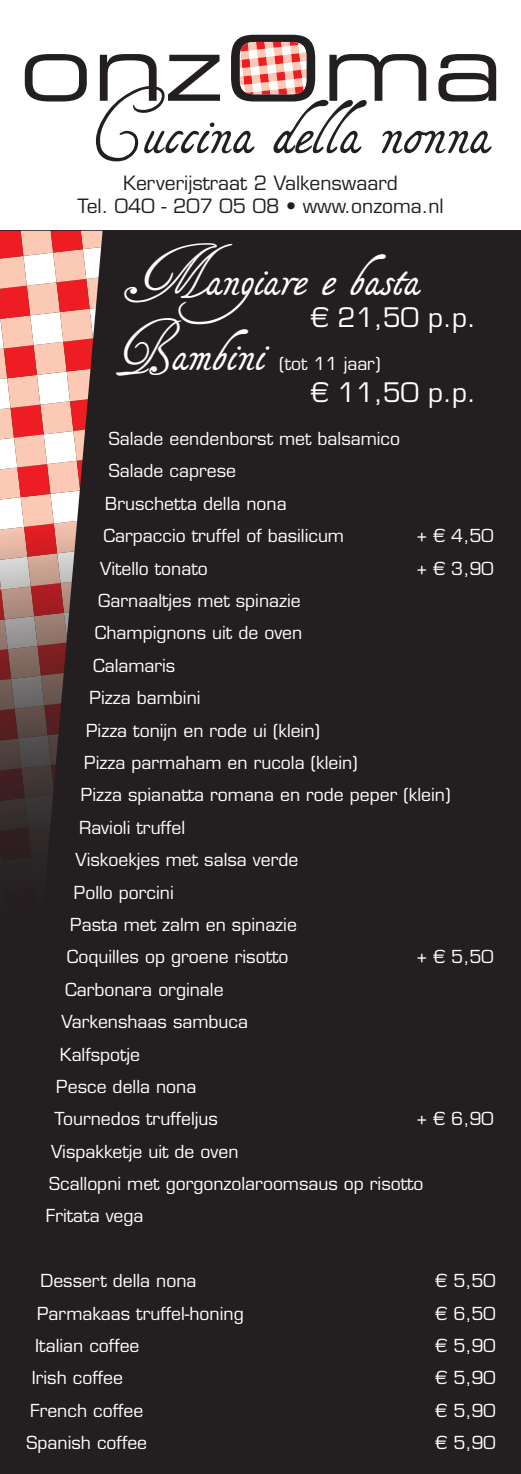
<style>
.page{position:relative;width:521px;height:1474px;background:#fff}
.page>*{position:absolute;margin:0;border:0;box-sizing:border-box;transform-origin:0 0}
.t1{font:40.25px "Tagettes";color:#fff}
.t2{font:26.25px "Eurostile LT Std";color:#fff}
.t3{font:19.25px/23.1px "Eurostile LT Std";color:#231f20;text-align:center}
.t4{font:17.5px/32.4px "Eurostile LT Std";color:#fff}
</style>
<div class="page">
<div style="left:0;top:231px;width:521px;height:1242px;background:#231f20"></div>
<svg style="left:25px;top:54px;width:62px;height:47px"></svg>
<svg style="left:96px;top:35px;width:400px;height:126px"></svg>
<svg style="left:0;top:231px;width:103px;height:615px"></svg>
<p class="t3" style="left:77px;top:172px;width:368px">Kerverijstraat 2 Valkenswaard<br>Tel. 040 - 207 05 08 • www.onzoma.nl</p>
<h1 class="t1" style="left:121px;top:258px;width:302px">Mangiare e basta</h1>
<h2 class="t2" style="left:310px;top:301px;width:167px">€ 21,50 p.p.</h2>
<h1 class="t1" style="left:113px;top:333px;width:155px">Bambini</h1>
<p class="t4" style="left:279px;top:348px;width:103px">(tot 11 jaar)</p>
<h2 class="t2" style="left:310px;top:376px;width:167px">€ 11,50 p.p.</h2>
<p class="t4" style="left:109px;top:422px;width:293px">Salade eendenborst met balsamico</p>
<p class="t4" style="left:109px;top:455px;width:129px">Salade caprese</p>
<p class="t4" style="left:105px;top:487px;width:183px">Bruschetta della nona</p>
<p class="t4" style="left:104px;top:520px;width:242px">Carpaccio truffel of basilicum</p>
<p class="t4" style="left:417px;top:520px;width:78px">+ € 4,50</p>
<p class="t4" style="left:100px;top:552px;width:109px">Vitello tonato</p>
<p class="t4" style="left:417px;top:552px;width:78px">+ € 3,90</p>
<p class="t4" style="left:98px;top:584px;width:204px">Garnaaltjes met spinazie</p>
<p class="t4" style="left:95px;top:617px;width:209px">Champignons uit de oven</p>
<p class="t4" style="left:93px;top:649px;width:84px">Calamaris</p>
<p class="t4" style="left:90px;top:681px;width:113px">Pizza bambini</p>
<p class="t4" style="left:86px;top:714px;width:235px">Pizza tonijn en rode ui (klein)</p>
<p class="t4" style="left:84px;top:746px;width:275px">Pizza parmaham en rucola (klein)</p>
<p class="t4" style="left:81px;top:779px;width:371px">Pizza spianatta romana en rode peper (klein)</p>
<p class="t4" style="left:79px;top:811px;width:108px">Ravioli truffel</p>
<p class="t4" style="left:76px;top:843px;width:224px">Viskoekjes met salsa verde</p>
<p class="t4" style="left:74px;top:876px;width:102px">Pollo porcini</p>
<p class="t4" style="left:70px;top:908px;width:228px">Pasta met zalm en spinazie</p>
<p class="t4" style="left:67px;top:940px;width:223px">Coquilles op groene risotto</p>
<p class="t4" style="left:417px;top:940px;width:78px">+ € 5,50</p>
<p class="t4" style="left:65px;top:973px;width:160px">Carbonara orginale</p>
<p class="t4" style="left:62px;top:1005px;width:188px">Varkenshaas sambuca</p>
<p class="t4" style="left:60px;top:1038px;width:82px">Kalfspotje</p>
<p class="t4" style="left:56px;top:1070px;width:142px">Pesce della nona</p>
<p class="t4" style="left:55px;top:1102px;width:165px">Tournedos truffeljus</p>
<p class="t4" style="left:417px;top:1102px;width:78px">+ € 6,90</p>
<p class="t4" style="left:46px;top:1135px;width:379px;text-indent:5px">Vispakketje uit de oven<br>Scallopni met gorgonzolaroomsaus op risotto<br>Fritata vega</p>
<p class="t4" style="left:41px;top:1264px;width:157px">Dessert della nona</p>
<p class="t4" style="left:435px;top:1264px;width:62px">€ 5,50</p>
<p class="t4" style="left:37px;top:1297px;width:208px">Parmakaas truffel-honing</p>
<p class="t4" style="left:435px;top:1297px;width:62px">€ 6,50</p>
<p class="t4" style="left:35px;top:1329px;width:106px">Italian coffee</p>
<p class="t4" style="left:435px;top:1329px;width:62px">€ 5,90</p>
<p class="t4" style="left:32px;top:1361px;width:93px">Irish coffee</p>
<p class="t4" style="left:435px;top:1361px;width:62px">€ 5,90</p>
<p class="t4" style="left:30px;top:1394px;width:115px">French coffee</p>
<p class="t4" style="left:435px;top:1394px;width:62px">€ 5,90</p>
<p class="t4" style="left:27px;top:1426px;width:122px">Spanish coffee</p>
<p class="t4" style="left:435px;top:1426px;width:62px">€ 5,90</p>
</div>
